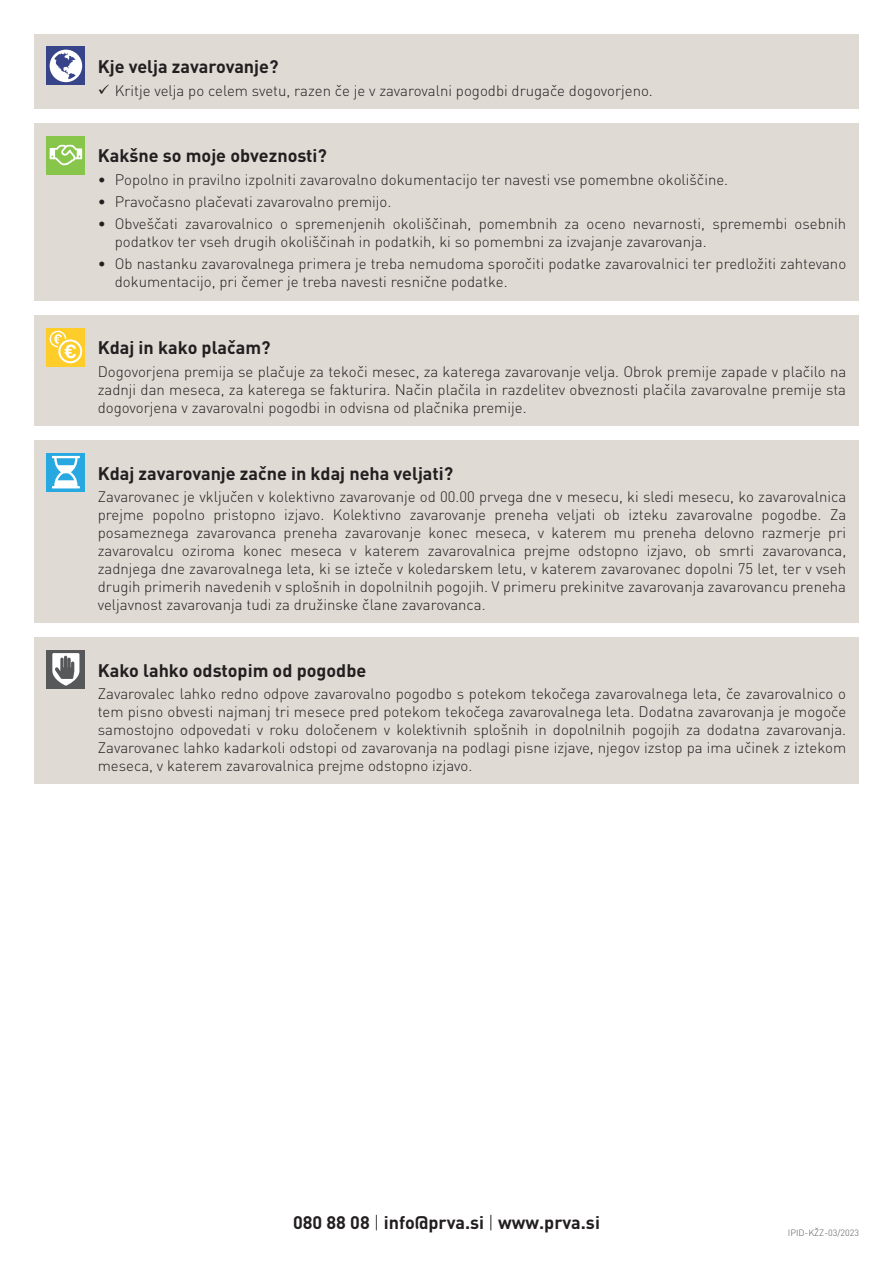
<style>
.page{position:relative;width:893px;height:1263px;background:#fff}
.page>*{position:absolute;margin:0;border:0;box-sizing:border-box;transform-origin:0 0}
.t1{font:700 18px "DIN Pro";color:#231f20}
.t2{font:300 15px/18px "DIN Pro";color:#231f20;text-align:justify}
.t3{font:300 9px "DIN Pro";color:#57585a}
.s1{font-weight:300}
</style>
<div class="page">
<div style="left:34px;top:123px;width:825px;height:177px;background:#dfdad4"></div>
<div style="left:47px;top:136px;width:38px;height:38px;background:#88c64b"></div>
<svg style="left:50px;top:145px;width:32px;height:21px"></svg>
<div style="left:34px;top:440px;width:825px;height:183px;background:#dfdad4"></div>
<div style="left:34px;top:315px;width:825px;height:110px;background:#dfdad4"></div>
<div style="left:34px;top:637px;width:825px;height:147px;background:#dfdad4"></div>
<div style="left:47px;top:453px;width:38px;height:38px;background:#27a8e0"></div>
<svg style="left:52px;top:456px;width:28px;height:32px"></svg>
<div style="left:47px;top:650px;width:38px;height:38px;background:#57585a"></div>
<svg style="left:52px;top:653px;width:27px;height:33px"></svg>
<div style="left:47px;top:328px;width:38px;height:38px;background:#fecd29"></div>
<svg style="left:50px;top:331px;width:32px;height:32px"></svg>
<div style="left:34px;top:34px;width:825px;height:74px;background:#dfdad4"></div>
<div style="left:47px;top:47px;width:38px;height:38px;background:#374489"></div>
<svg style="left:50px;top:50px;width:32px;height:32px"></svg>
<p class="t1" style="left:98px;top:55px;width:182px">Kje velja zavarovanje?</p>
<p class="t2" style="left:115px;top:81px;width:540px">Kritje velja po celem svetu, razen če je v zavarovalni pogodbi drugače dogovorjeno.</p>
<p class="t1" style="left:98px;top:144px;width:231px">Kakšne so moje obveznosti?</p>
<p class="t2" style="left:98px;top:170px;width:632px">• Popolno in pravilno izpolniti zavarovalno dokumentacijo ter navesti vse pomembne okoliščine.</p>
<p class="t2" style="left:98px;top:192px;width:295px">• Pravočasno plačevati zavarovalno premijo.</p>
<p class="t2" style="left:115px;top:214px;width:733px;text-indent:-17px">• Obveščati zavarovalnico o spremenjenih okoliščinah, pomembnih za oceno nevarnosti, spremembi osebnih podatkov ter vseh drugih okoliščinah in podatkih, ki so pomembni za izvajanje zavarovanja.</p>
<p class="t2" style="left:115px;top:254px;width:733px;text-indent:-17px">• Ob nastanku zavarovalnega primera je treba nemudoma sporočiti podatke zavarovalnici ter predložiti zahtevano dokumentacijo, pri čemer je treba navesti resnične podatke.</p>
<p class="t1" style="left:98px;top:336px;width:174px">Kdaj in kako plačam?</p>
<p class="t2" style="left:98px;top:362px;width:750px">Dogovorjena premija se plačuje za tekoči mesec, za katerega zavarovanje velja. Obrok premije zapade v plačilo na zadnji dan meseca, za katerega se fakturira. Način plačila in razdelitev obveznosti plačila zavarovalne premije sta dogovorjena v zavarovalni pogodbi in odvisna od plačnika premije.</p>
<p class="t1" style="left:98px;top:461px;width:357px">Kdaj zavarovanje začne in kdaj neha veljati?</p>
<p class="t2" style="left:98px;top:487px;width:750px">Zavarovanec je vključen v kolektivno zavarovanje od 00.00 prvega dne v mesecu, ki sledi mesecu, ko zavarovalnica prejme popolno pristopno izjavo. Kolektivno zavarovanje preneha veljati ob izteku zavarovalne pogodbe. Za posameznega zavarovanca preneha zavarovanje konec meseca, v katerem mu preneha delovno razmerje pri zavarovalcu oziroma konec meseca v katerem zavarovalnica prejme odstopno izjavo, ob smrti zavarovanca, zadnjega dne zavarovalnega leta, ki se izteče v koledarskem letu, v katerem zavarovanec dopolni 75 let, ter v vseh drugih primerih navedenih v splošnih in dopolnilnih pogojih. V primeru prekinitve zavarovanja zavarovancu preneha veljavnost zavarovanja tudi za družinske člane zavarovanca.</p>
<p class="t1" style="left:98px;top:658px;width:270px">Kako lahko odstopim od pogodbe</p>
<p class="t2" style="left:98px;top:684px;width:750px">Zavarovalec lahko redno odpove zavarovalno pogodbo s potekom tekočega zavarovalnega leta, če zavarovalnico o tem pisno obvesti najmanj tri mesece pred potekom tekočega zavarovalnega leta. Dodatna zavarovanja je mogoče samostojno odpovedati v roku določenem v kolektivnih splošnih in dopolnilnih pogojih za dodatna zavarovanja.<br>Zavarovanec lahko kadarkoli odstopi od zavarovanja na podlagi pisne izjave, njegov izstop pa ima učinek z iztekom meseca, v katerem zavarovalnica prejme odstopno izjavo.</p>
<p class="t1" style="left:293px;top:1210px;width:308px">080 88 08 <span class="s1">|</span> info@prva.si <span class="s1">|</span> www.prva.si</p>
<p class="t3" style="left:788px;top:1226px;width:73px">IPID-KŽZ-03/2023</p>
</div>
